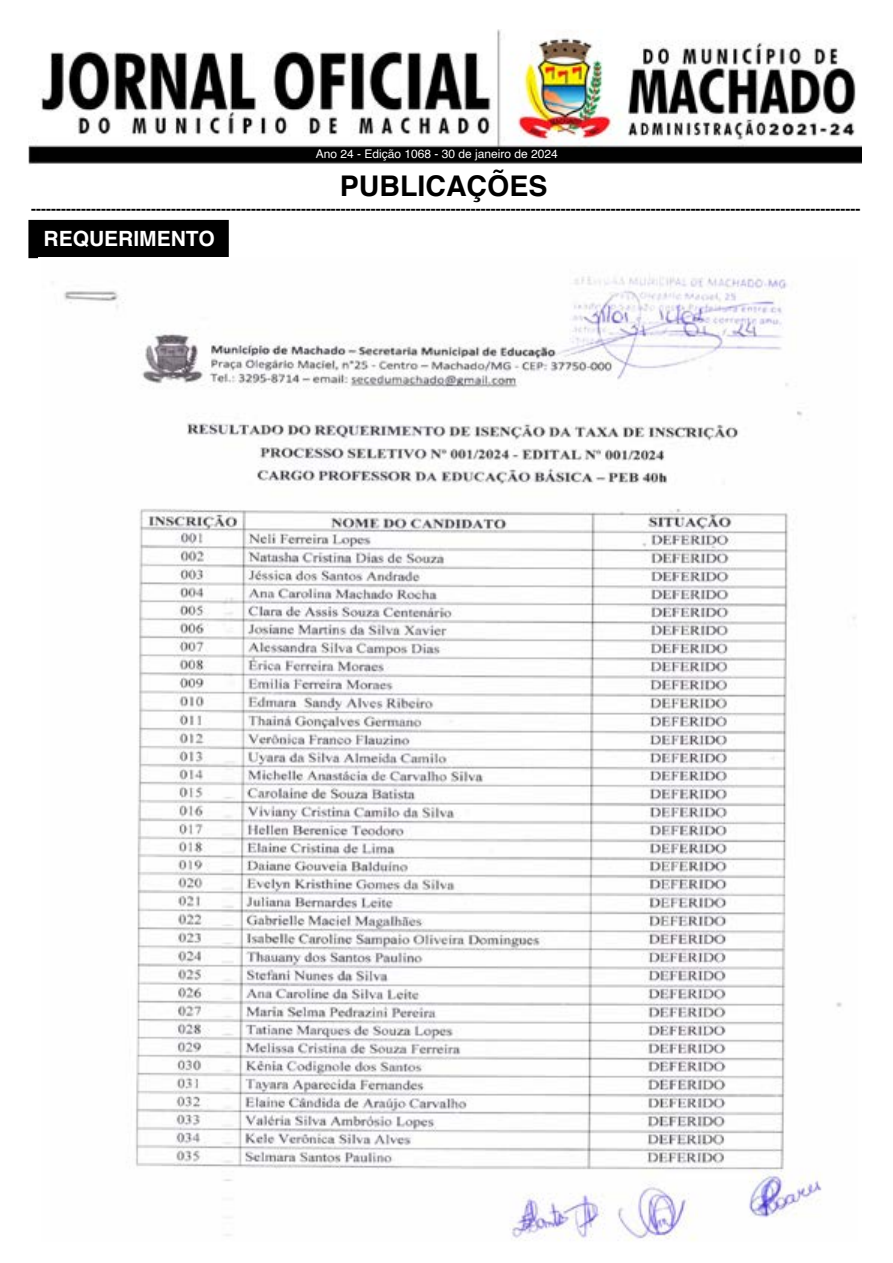
<style>
.page{position:relative;width:893px;height:1263px;background:#fff}
.page>*{position:absolute;margin:0;border:0;box-sizing:border-box;transform-origin:0 0}
.t1{font:700 28.5px "Helvetica";color:#000}
.t2{font:700 21px "Helvetica";color:#fff}
.t3{font:700 15px "Helvetica";color:#000}
.t4{font:12px "Helvetica";color:#fff}
</style>
<div class="page">
<img style="left:28px;top:30px;width:834px;height:135px">
<div style="left:29px;top:221px;width:199px;height:36px;background:#000"></div>
<div style="left:28px;top:220px;width:201px;height:38px;border:2px solid #000"></div>
<img style="left:63px;top:275px;width:793px;height:966px">
<p class="t4" style="left:316px;top:144px;width:244px">Ano 24 - Edição 1068 - 30 de janeiro de 2024</p>
<h1 class="t1" style="left:340px;top:163px;width:209px">PUBLICAÇÕES</h1>
<p class="t3" style="left:31px;top:197px;width:831px">----------------------------------------------------------------------------------------------------------------------------------------------------------------------</p>
<h2 class="t2" style="left:44px;top:222px;width:173px">REQUERIMENTO</h2>
</div>
